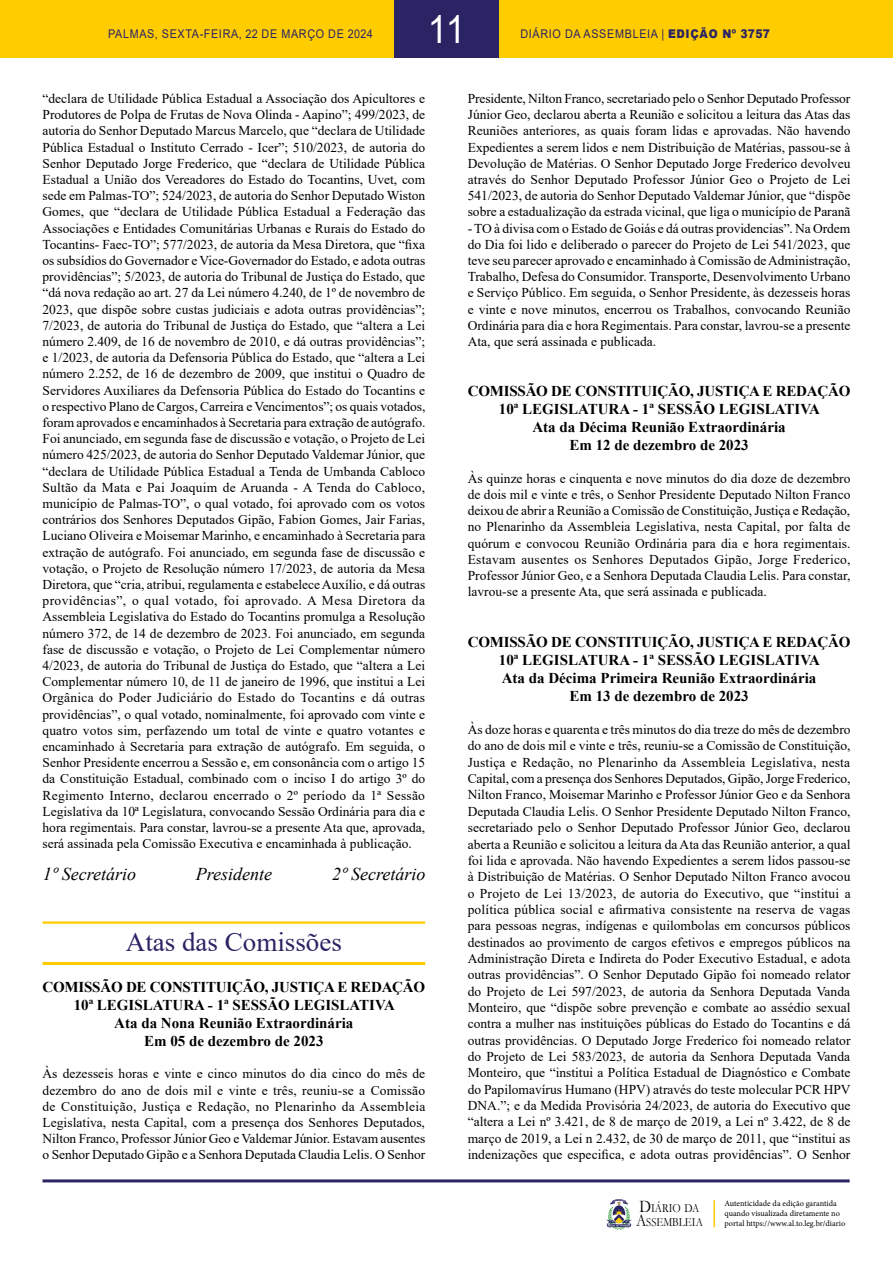
<style>
.page{position:relative;width:893px;height:1263px;background:#fff}
.page>*{position:absolute;margin:0;border:0;box-sizing:border-box;transform-origin:0 0}
.t1{font:39px "Arial";color:#fff;scale:.9 1}
.t2{font:27px "Times New Roman";color:#2b2464}
.t3{font:italic 18px "Times New Roman";color:#000}
.t4{font:700 15px/18px "Times New Roman";color:#000;text-align:center}
.t5{font:13.5px/16.2px "Times New Roman";color:#000;text-align:justify}
.t6{font:12.45px/14px "Garamond";color:#000;scale:.85 1}
.t7{font:12px "Arial";letter-spacing:.065em;color:#2b2464;scale:.9 1}
.t8{font:8.25px/9.9px "Minion Pro";color:#000}
.s1{font-weight:900}
.s2{font-size:17.85px}
</style>
<div class="page">
<div style="left:0;top:0;width:893px;height:58px;background:#fc0"></div>
<hr style="left:43px;top:1179px;width:807px;height:3px;background:#2b2464">
<svg style="left:606px;top:1199px;width:26px;height:31px"></svg>
<div style="left:394px;top:0;width:105px;height:58px;background:#2b2464"></div>
<hr style="left:713px;top:1200px;width:2px;height:27px;background:#fc0">
<hr style="left:43px;top:921px;width:382px;height:3px;background:#fc0">
<hr style="left:43px;top:962px;width:382px;height:3px;background:#fc0">
<h1 class="t1" style="left:428px;top:2px;width:43px">11</h1>
<p class="t7" style="left:108px;top:25px;width:296px">PALMAS, SEXTA-FEIRA, 22 DE MARÇO DE 2024</p>
<p class="t7" style="left:520px;top:25px;width:279px">DIÁRIO DA ASSEMBLEIA | <span class="s1">EDIÇÃO Nº 3757</span></p>
<p class="t5" style="left:43px;top:90px;width:384px">“declara de Utilidade Pública Estadual a Associação dos Apicultores e Produtores de Polpa de Frutas de Nova Olinda - Aapino”; 499/2023, de autoria do Senhor Deputado Marcus Marcelo, que “declara de Utilidade Pública Estadual o Instituto Cerrado - Icer”; 510/2023, de autoria do Senhor Deputado Jorge Frederico, que “declara de Utilidade Pública Estadual a União dos Vereadores do Estado do Tocantins, Uvet, com sede em Palmas-TO”; 524/2023, de autoria do Senhor Deputado Wiston Gomes, que “declara de Utilidade Pública Estadual a Federação das Associações e Entidades Comunitárias Urbanas e Rurais do Estado do Tocantins- Faec-TO”; 577/2023, de autoria da Mesa Diretora, que “fixa os subsídios do Governador e Vice-Governador do Estado, e adota outras providências”; 5/2023, de autoria do Tribunal de Justiça do Estado, que “dá nova redação ao art. 27 da Lei número 4.240, de 1º de novembro de 2023, que dispõe sobre custas judiciais e adota outras providências”; 7/2023, de autoria do Tribunal de Justiça do Estado, que “altera a Lei número 2.409, de 16 de novembro de 2010, e dá outras providências”; e 1/2023, de autoria da Defensoria Pública do Estado, que “altera a Lei número 2.252, de 16 de dezembro de 2009, que institui o Quadro de Servidores Auxiliares da Defensoria Pública do Estado do Tocantins e o respectivo Plano de Cargos, Carreira e Vencimentos”; os quais votados, foram aprovados e encaminhados à Secretaria para extração de autógrafo.<br>Foi anunciado, em segunda fase de discussão e votação, o Projeto de Lei número 425/2023, de autoria do Senhor Deputado Valdemar Júnior, que “declara de Utilidade Pública Estadual a Tenda de Umbanda Cabloco Sultão da Mata e Pai Joaquim de Aruanda - A Tenda do Cabloco, município de Palmas-TO”, o qual votado, foi aprovado com os votos contrários dos Senhores Deputados Gipão, Fabion Gomes, Jair Farias, Luciano Oliveira e Moisemar Marinho, e encaminhado à Secretaria para extração de autógrafo. Foi anunciado, em segunda fase de discussão e votação, o Projeto de Resolução número 17/2023, de autoria da Mesa Diretora, que “cria, atribui, regulamenta e estabelece Auxílio, e dá outras providências”, o qual votado, foi aprovado. A Mesa Diretora da Assembleia Legislativa do Estado do Tocantins promulga a Resolução número 372, de 14 de dezembro de 2023. Foi anunciado, em segunda fase de discussão e votação, o Projeto de Lei Complementar número 4/2023, de autoria do Tribunal de Justiça do Estado, que “altera a Lei Complementar número 10, de 11 de janeiro de 1996, que institui a Lei Orgânica do Poder Judiciário do Estado do Tocantins e dá outras providências”, o qual votado, nominalmente, foi aprovado com vinte e quatro votos sim, perfazendo um total de vinte e quatro votantes e encaminhado à Secretaria para extração de autógrafo. Em seguida, o Senhor Presidente encerrou a Sessão e, em consonância com o artigo 15 da Constituição Estadual, combinado com o inciso I do artigo 3º do Regimento Interno, declarou encerrado o 2º período da 1ª Sessão Legislativa da 10ª Legislatura, convocando Sessão Ordinária para dia e hora regimentais. Para constar, lavrou-se a presente Ata que, aprovada, será assinada pela Comissão Executiva e encaminhada à publicação.</p>
<h3 class="t3" style="left:43px;top:861px;width:95px">1º Secretário</h3>
<h3 class="t3" style="left:196px;top:861px;width:78px">Presidente</h3>
<h3 class="t3" style="left:332px;top:861px;width:95px">2º Secretário</h3>
<h2 class="t2" style="left:126px;top:923px;width:217px">Atas das Comissões</h2>
<p class="t4" style="left:43px;top:977px;width:384px">COMISSÃO DE CONSTITUIÇÃO, JUSTIÇA E REDAÇÃO 10ª LEGISLATURA - 1ª SESSÃO LEGISLATIVA<br>Ata da Nona Reunião Extraordinária<br>Em 05 de dezembro de 2023</p>
<p class="t5" style="left:43px;top:1065px;width:384px">Às dezesseis horas e vinte e cinco minutos do dia cinco do mês de dezembro do ano de dois mil e vinte e três, reuniu-se a Comissão de Constituição, Justiça e Redação, no Plenarinho da Assembleia Legislativa, nesta Capital, com a presença dos Senhores Deputados, Nilton Franco, Professor Júnior Geo e Valdemar Júnior. Estavam ausentes o Senhor Deputado Gipão e a Senhora Deputada Claudia Lelis. O Senhor</p>
<p class="t5" style="left:468px;top:90px;width:384px">Presidente, Nilton Franco, secretariado pelo o Senhor Deputado Professor Júnior Geo, declarou aberta a Reunião e solicitou a leitura das Atas das Reuniões anteriores, as quais foram lidas e aprovadas. Não havendo Expedientes a serem lidos e nem Distribuição de Matérias, passou-se à Devolução de Matérias. O Senhor Deputado Jorge Frederico devolveu através do Senhor Deputado Professor Júnior Geo o Projeto de Lei 541/2023, de autoria do Senhor Deputado Valdemar Júnior, que “dispõe sobre a estadualização da estrada vicinal, que liga o município de Paranã</p>
<p class="t5" style="left:468px;top:219px;width:384px">- TO à divisa com o Estado de Goiás e dá outras providencias”. Na Ordem do Dia foi lido e deliberado o parecer do Projeto de Lei 541/2023, que teve seu parecer aprovado e encaminhado à Comissão de Administração, Trabalho, Defesa do Consumidor. Transporte, Desenvolvimento Urbano e Serviço Público. Em seguida, o Senhor Presidente, às dezesseis horas e vinte e nove minutos, encerrou os Trabalhos, convocando Reunião Ordinária para dia e hora Regimentais. Para constar, lavrou-se a presente Ata, que será assinada e publicada.</p>
<p class="t4" style="left:468px;top:382px;width:384px">COMISSÃO DE CONSTITUIÇÃO, JUSTIÇA E REDAÇÃO 10ª LEGISLATURA - 1ª SESSÃO LEGISLATIVA<br>Ata da Décima Reunião Extraordinária<br>Em 12 de dezembro de 2023</p>
<p class="t5" style="left:468px;top:470px;width:384px">Às quinze horas e cinquenta e nove minutos do dia doze de dezembro de dois mil e vinte e três, o Senhor Presidente Deputado Nilton Franco deixou de abrir a Reunião a Comissão de Constituição, Justiça e Redação, no Plenarinho da Assembleia Legislativa, nesta Capital, por falta de quórum e convocou Reunião Ordinária para dia e hora regimentais.<br>Estavam ausentes os Senhores Deputados Gipão, Jorge Frederico, Professor Júnior Geo, e a Senhora Deputada Claudia Lelis. Para constar, lavrou-se a presente Ata, que será assinada e publicada.</p>
<p class="t4" style="left:468px;top:632px;width:384px">COMISSÃO DE CONSTITUIÇÃO, JUSTIÇA E REDAÇÃO 10ª LEGISLATURA - 1ª SESSÃO LEGISLATIVA<br>Ata da Décima Primeira Reunião Extraordinária<br>Em 13 de dezembro de 2023</p>
<p class="t5" style="left:468px;top:721px;width:384px">Às doze horas e quarenta e três minutos do dia treze do mês de dezembro do ano de dois mil e vinte e três, reuniu-se a Comissão de Constituição, Justiça e Redação, no Plenarinho da Assembleia Legislativa, nesta Capital, com a presença dos Senhores Deputados, Gipão, Jorge Frederico, Nilton Franco, Moisemar Marinho e Professor Júnior Geo e da Senhora Deputada Claudia Lelis. O Senhor Presidente Deputado Nilton Franco, secretariado pelo o Senhor Deputado Professor Júnior Geo, declarou aberta a Reunião e solicitou a leitura da Ata das Reunião anterior, a qual foi lida e aprovada. Não havendo Expedientes a serem lidos passou-se à Distribuição de Matérias. O Senhor Deputado Nilton Franco avocou o Projeto de Lei 13/2023, de autoria do Executivo, que “institui a política pública social e afirmativa consistente na reserva de vagas para pessoas negras, indígenas e quilombolas em concursos públicos destinados ao provimento de cargos efetivos e empregos públicos na Administração Direta e Indireta do Poder Executivo Estadual, e adota outras providências”. O Senhor Deputado Gipão foi nomeado relator do Projeto de Lei 597/2023, de autoria da Senhora Deputada Vanda Monteiro, que “dispõe sobre prevenção e combate ao assédio sexual contra a mulher nas instituições públicas do Estado do Tocantins e dá outras providências. O Deputado Jorge Frederico foi nomeado relator do Projeto de Lei 583/2023, de autoria da Senhora Deputada Vanda Monteiro, que “institui a Política Estadual de Diagnóstico e Combate do Papilomavírus Humano (HPV) através do teste molecular PCR HPV DNA.”; e da Medida Provisória 24/2023, de autoria do Executivo que “altera a Lei nº 3.421, de 8 de março de 2019, a Lei nº 3.422, de 8 de março de 2019, a Lei n 2.432, de 30 de março de 2011, que “institui as indenizações que especifica, e adota outras providências”. O Senhor</p>
<p class="t6" style="left:636px;top:1201px;width:80px"><span class="s2">D</span>IÁRIO DA<br><span class="s2">A</span>SSEMBLEIA</p>
<p class="t8" style="left:724px;top:1199px;width:122px">Autenticidade da edição garantida quando visualizada diretamente no portal https://www.al.to.leg.br/diario</p>
</div>
